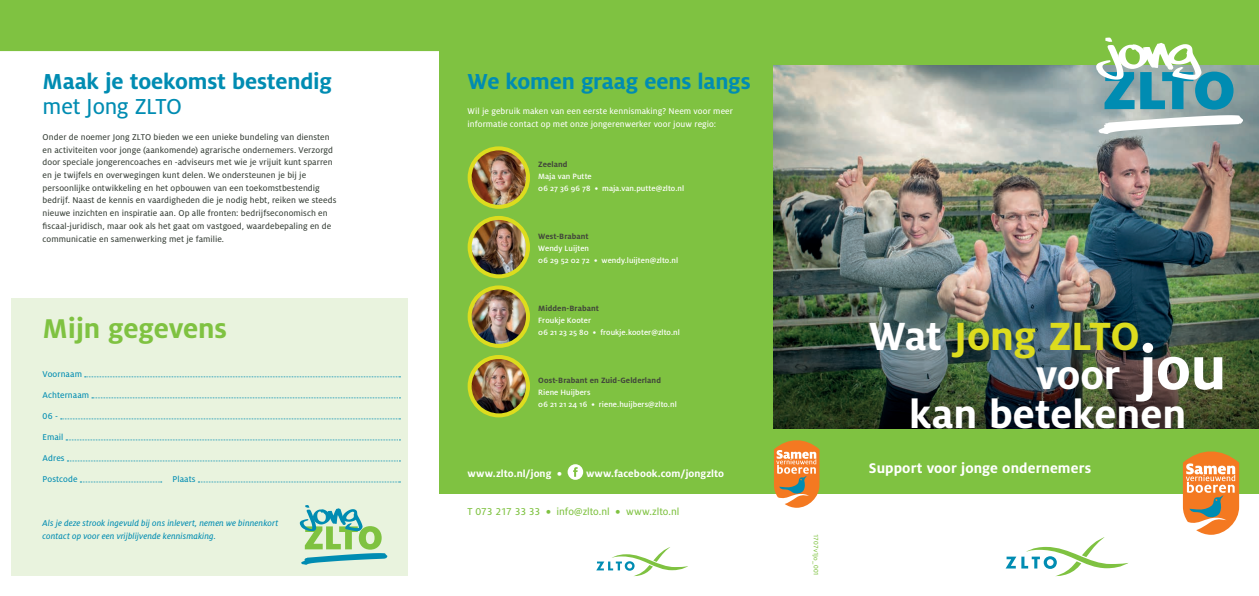
<style>
.page{position:relative;width:1259px;height:596px;background:#fff}
.page>*{position:absolute;margin:0;border:0;box-sizing:border-box;transform-origin:0 0}
.t1{font:700 44px "Milo OT";color:#fff}
.t2{font:700 43.5px "Milo OT";color:#fff}
.t3{font:700 43.5px "Milo OT";letter-spacing:-.01em;color:#dddc1e}
.t4{font:700 30px "Milo OT";letter-spacing:-.01em;color:#7fc241}
.t5{font:700 24px "Milo OT";letter-spacing:-.005em;color:#008cb2}
.t6{font:24px "Milo OT Text";letter-spacing:-.01em;color:#008cb2}
.t7{font:700 15.4px "Milo OT";letter-spacing:.005em;color:#fff}
.t8{font:700 11px "Milo OT";letter-spacing:.005em;color:#fff}
.t9{font:11px "Milo OT Text";letter-spacing:-.005em;color:#7fc241}
.t10{font:9.3px/12.7px "Milo OT Text";letter-spacing:.005em;color:#394139}
.t11{font:9.3px/12.7px "Milo OT Text";letter-spacing:.005em;color:#fff}
.t12{font:9.3px/13px "Milo OT Text Ita";letter-spacing:.005em;color:#008cb2}
.t13{font:9.3px "Milo OT Text";letter-spacing:.005em;color:#008cb2}
.t14{font:500 8.5px/12px "Milo OT";letter-spacing:.005em;color:#fff}
.t15{font:700 8.5px "Milo OT";letter-spacing:.01em;color:#42473b}
.t16{font:7px "Milo OT Text";letter-spacing:.005em;color:#7fc241}
.s1{font-family:"Milo OT";font-weight:700}
.s2{color:#fff}
.s3{font-size:65.2px}
</style>
<div class="page">
<div style="left:0;top:0;width:439px;height:51px;background:#7fc241"></div>
<div style="left:11px;top:298px;width:397px;height:277px;background:#e9f3de"></div>
<div style="left:439px;top:0;width:400px;height:493px;background:#7fc241"></div>
<svg style="left:1005px;top:537px;width:123px;height:39px"></svg>
<div style="left:763px;top:0;width:496px;height:493px;background:#7fc241"></div>
<img style="left:774px;top:65px;width:485px;height:204px">
<img style="left:774px;top:269px;width:485px;height:159px">
<svg style="left:1183px;top:451px;width:56px;height:83px;background:#e29c5d"></svg>
<svg style="left:1096px;top:38px;width:137px;height:71px"></svg>
<svg style="left:1098px;top:115px;width:145px;height:19px;background:#cdd4d3"></svg>
<svg style="left:85px;top:376px;width:315px;height:1px"></svg>
<svg style="left:92px;top:397px;width:308px;height:1px"></svg>
<svg style="left:61px;top:418px;width:339px;height:1px"></svg>
<svg style="left:66px;top:439px;width:334px;height:1px"></svg>
<svg style="left:67px;top:460px;width:333px;height:1px"></svg>
<svg style="left:80px;top:481px;width:82px;height:1px"></svg>
<svg style="left:198px;top:481px;width:202px;height:1px"></svg>
<svg style="left:774px;top:440px;width:45px;height:67px;background:#e29b5c"></svg>
<svg style="left:300px;top:505px;width:87px;height:59px"></svg>
<img style="left:472px;top:151px;width:55px;height:55px">
<div style="left:467px;top:146px;width:63px;height:63px;border:4px solid #dddc1e;border-radius:50%"></div>
<img style="left:469px;top:218px;width:59px;height:58px;border-radius:29px">
<div style="left:467px;top:216px;width:63px;height:62px;border:4px solid #dddc1e;border-radius:50%"></div>
<img style="left:469px;top:287px;width:59px;height:58px;border-radius:29px">
<div style="left:467px;top:285px;width:63px;height:62px;border:4px solid #dddc1e;border-radius:50%"></div>
<img style="left:472px;top:357px;width:54px;height:58px">
<div style="left:467px;top:355px;width:63px;height:62px;border:4px solid #dddc1e;border-radius:50%"></div>
<svg style="left:567px;top:464px;width:16px;height:15px"></svg>
<svg style="left:596px;top:547px;width:92px;height:29px"></svg>
<h3 class="t5" style="left:43px;top:68px;width:291px">Maak je toekomst bestendig</h3>
<h3 class="t6" style="left:43px;top:94px;width:141px">met Jong ZLTO</h3>
<p class="t10" style="left:43px;top:131px;width:295px">Onder de noemer Jong ZLTO bieden we een unieke bundeling van diensten en activiteiten voor jonge (aankomende) agrarische ondernemers. Verzorgd door speciale jongerencoaches en -adviseurs met wie je vrijuit kunt sparren en je twijfels en overwegingen kunt delen. We ondersteunen je bij je persoonlijke ontwikkeling en het opbouwen van een toekomstbestendig bedrijf. Naast de kennis en vaardigheden die je nodig hebt, reiken we steeds nieuwe inzichten en inspiratie aan. Op alle fronten: bedrijfseconomisch en fiscaal-juridisch, maar ook als het gaat om vastgoed, waardebepaling en de communicatie en samenwerking met je familie.</p>
<h3 class="t4" style="left:43px;top:311px;width:186px">Mijn gegevens</h3>
<p class="t13" style="left:43px;top:368px;width:41px">Voornaam</p>
<p class="t13" style="left:43px;top:389px;width:48px">Achternaam</p>
<p class="t13" style="left:43px;top:410px;width:17px">06 -</p>
<p class="t13" style="left:43px;top:431px;width:22px">Email</p>
<p class="t13" style="left:43px;top:452px;width:24px">Adres</p>
<p class="t13" style="left:43px;top:473px;width:36px">Postcode</p>
<p class="t13" style="left:173px;top:473px;width:25px">Plaats</p>
<p class="t12" style="left:43px;top:516px;width:237px">Als je deze strook ingevuld bij ons inlevert, nemen we binnenkort contact op voor een vrijblijvende kennismaking.</p>
<h3 class="t5" style="left:467px;top:68px;width:284px">We komen graag eens langs</h3>
<p class="t11" style="left:467px;top:105px;width:267px">Wil je gebruik maken van een eerste kennismaking? Neem voor meer informatie contact op met onze jongerenwerker voor jouw regio:</p>
<p class="t15" style="left:538px;top:159px;width:31px">Zeeland</p>
<p class="t14" style="left:538px;top:170px;width:147px">Maja van Putte<br>06 27 36 96 78 • maja.van.putte@zlto.nl</p>
<p class="t15" style="left:538px;top:231px;width:52px">West-Brabant</p>
<p class="t14" style="left:538px;top:242px;width:141px">Wendy Luijten<br>06 29 52 02 72 • wendy.luijten@zlto.nl</p>
<p class="t15" style="left:538px;top:303px;width:62px">Midden-Brabant</p>
<p class="t14" style="left:538px;top:314px;width:143px">Froukje Kooter<br>06 21 23 25 80 • froukje.kooter@zlto.nl</p>
<p class="t15" style="left:538px;top:375px;width:124px">Oost-Brabant en Zuid-Gelderland</p>
<p class="t14" style="left:538px;top:386px;width:140px">Riene Huijbers<br>06 21 21 24 16 • riene.huijbers@zlto.nl</p>
<p class="t8" style="left:467px;top:467px;width:96px">www.zlto.nl/jong •</p>
<p class="t8" style="left:586px;top:467px;width:140px">www.facebook.com/jongzlto</p>
<p class="t9" style="left:467px;top:505px;width:213px">T 073 217 33 33 <span class="s1">•</span> info@zlto.nl <span class="s1">•</span> www.zlto.nl</p>
<p class="t16" style="left:820px;top:533px;width:44px;rotate:90deg">1707v1Jo_001</p>
<h2 class="t3" style="left:869px;top:312px;width:272px"><span class="s2">Wat</span> Jong ZLTO</h2>
<h1 class="t1" style="left:1035px;top:350px;width:192px">voor <span class="s3">jou</span></h1>
<h2 class="t2" style="left:909px;top:389px;width:279px">kan betekenen</h2>
<h3 class="t7" style="left:869px;top:459px;width:224px">Support voor jonge ondernemers</h3>
</div>
